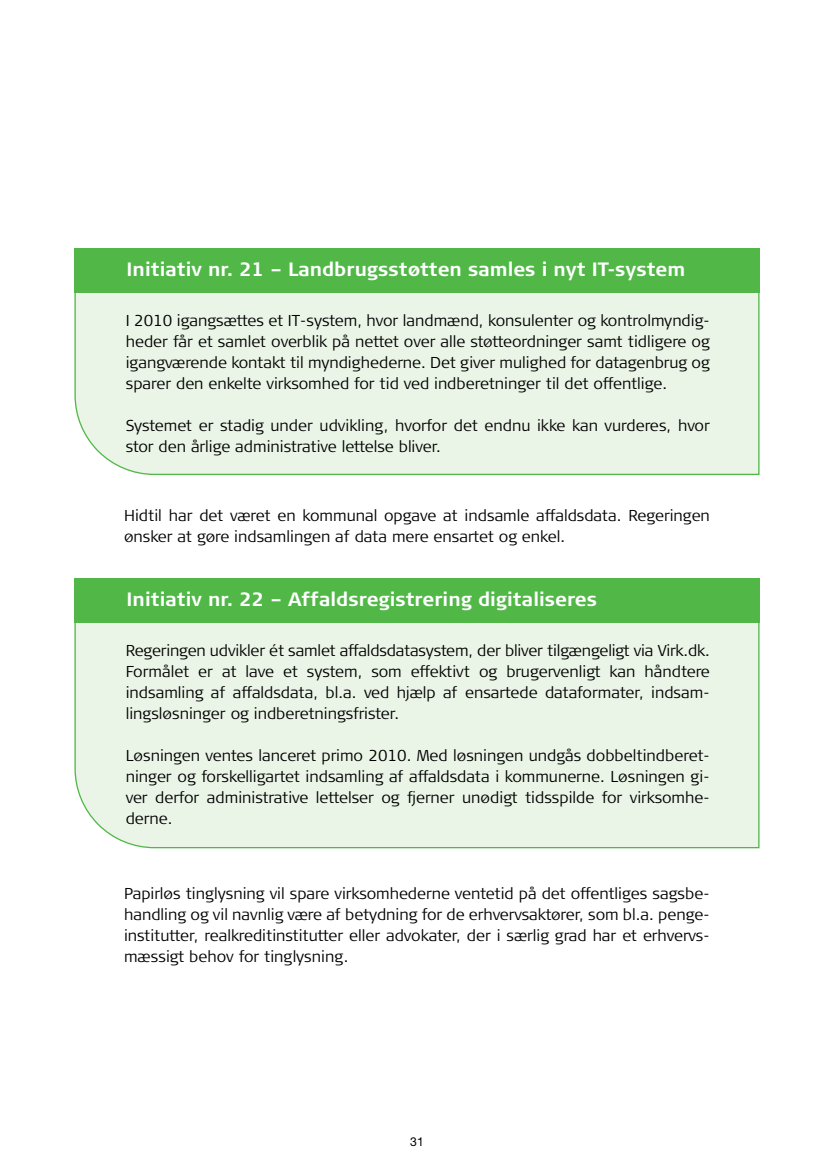
<style>
.page{position:relative;width:834px;height:1176px;background:#fff}
.page>*{position:absolute;margin:0;border:0;box-sizing:border-box;transform-origin:0 0}
.t1{font:700 19.25px "Signa Column";color:#fff}
.t2{font:300 15.75px/21px "Signa Column";color:#000;text-align:justify}
.t3{font:12.25px "Helvetica Neue";color:#000}
</style>
<div class="page">
<div style="left:74px;top:251px;width:686px;height:224px;background:#ebf5e7"></div>
<div style="left:74px;top:248px;width:685px;height:45px;background:#51b848"></div>
<div style="left:74px;top:579px;width:686px;height:270px;background:#ebf5e7"></div>
<div style="left:74px;top:578px;width:685px;height:45px;background:#51b848"></div>
<p class="t1" style="left:126px;top:258px;width:560px">Initiativ nr. 21 – Landbrugsstøtten samles i nyt IT-system</p>
<p class="t2" style="left:126px;top:310px;width:585px">I 2010 igangsættes et IT-system, hvor landmænd, konsulenter og kontrolmyndig&shy;heder får et samlet overblik på nettet over alle støtteordninger samt tidligere og igangværende kontakt til myndighederne. Det giver mulighed for datagenbrug og sparer den enkelte virksomhed for tid ved indberetninger til det offentlige.</p>
<p class="t2" style="left:126px;top:415px;width:585px">Systemet er stadig under udvikling, hvorfor det endnu ikke kan vurderes, hvor stor den årlige administrative lettelse bliver.</p>
<p class="t2" style="left:124px;top:505px;width:587px">Hidtil har det været en kommunal opgave at indsamle affaldsdata. Regeringen ønsker at gøre indsamlingen af data mere ensartet og enkel.</p>
<p class="t1" style="left:126px;top:588px;width:472px">Initiativ nr. 22 – Affaldsregistrering digitaliseres</p>
<p class="t2" style="left:126px;top:640px;width:585px">Regeringen udvikler ét samlet affaldsdatasystem, der bliver tilgængeligt via Virk.dk.<br>Formålet er at lave et system, som effektivt og brugervenligt kan håndtere indsamling af affaldsdata, bl.a. ved hjælp af ensartede dataformater, indsam&shy;lingsløsninger og indberetningsfrister.</p>
<p class="t2" style="left:126px;top:745px;width:585px">Løsningen ventes lanceret primo 2010. Med løsningen undgås dobbeltindberet&shy;ninger og forskelligartet indsamling af affaldsdata i kommunerne. Løsningen gi&shy;ver derfor administrative lettelser og fjerner unødigt tidsspilde for virksomhe&shy;derne.</p>
<p class="t2" style="left:124px;top:883px;width:587px">Papirløs tinglysning vil spare virksomhederne ventetid på det offentliges sagsbe&shy;handling og vil navnlig være af betydning for de erhvervsaktører, som bl.a. penge&shy;institutter, realkreditinstitutter eller advokater, der i særlig grad har et erhvervs&shy;mæssigt behov for tinglysning.</p>
<p class="t3" style="left:410px;top:1134px;width:15px">31</p>
</div>
